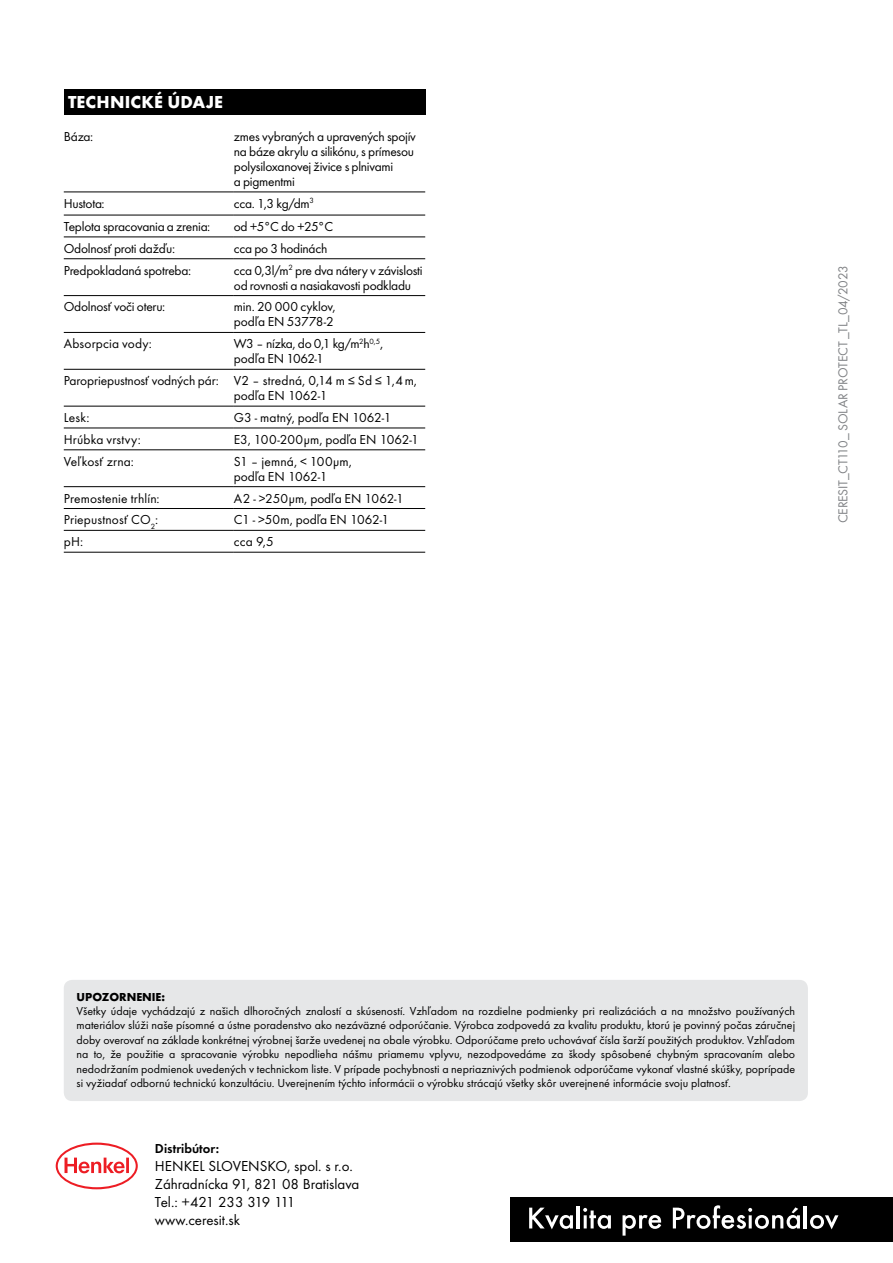
<style>
.page{position:relative;width:893px;height:1263px;background:#fff}
.page>*{position:absolute;margin:0;border:0;box-sizing:border-box;transform-origin:0 0}
.t1{font:700 18px "Futura TOT";letter-spacing:.01em;color:#fff}
.t2{font:15px/18px "Futura TOT";color:#000}
.t3{font:13.5px/15px "Futura TOT";letter-spacing:-.015em;color:#000}
.t4{font:13.5px/15px "Futura TOT";letter-spacing:.01em;color:#000}
.t5{font:13.5px "Futura TOT";letter-spacing:.015em;color:#000}
.t6{font:13.5px "Futura TOT";letter-spacing:-.02em;color:#808285}
.t7{font:600 13.5px "Futura TOT";color:#000}
.t8{font:12px/14.4px "Futura TOT";color:#000;text-align:justify}
.t9{font:700 12px "Futura TOT";color:#000}
</style>
<div class="page">
<div style="left:510px;top:1197px;width:383px;height:44px;background:#000"></div>
<svg style="left:529px;top:1207px;width:44px;height:22px"></svg>
<hr style="left:577px;top:1206px;width:3px;height:22px;background:#fff">
<svg style="left:583px;top:1208px;width:28px;height:21px"></svg>
<svg style="left:622px;top:1215px;width:39px;height:20px"></svg>
<svg style="left:673px;top:1205px;width:127px;height:24px"></svg>
<hr style="left:804px;top:1206px;width:3px;height:22px;background:#fff">
<svg style="left:810px;top:1215px;width:28px;height:14px"></svg>
<svg style="left:56px;top:1142px;width:82px;height:47px"></svg>
<div style="left:64px;top:980px;width:744px;height:121px;background:#e6e7e8;border-radius:9px"></div>
<div style="left:64px;top:89px;width:361px;height:26px;background:#000"></div>
<hr style="left:64px;top:192px;width:170px;height:1px;background:#000">
<hr style="left:234px;top:192px;width:191px;height:1px;background:#000">
<hr style="left:64px;top:215px;width:170px;height:1px;background:#000">
<hr style="left:234px;top:215px;width:191px;height:1px;background:#000">
<hr style="left:64px;top:237px;width:170px;height:1px;background:#000">
<hr style="left:234px;top:237px;width:191px;height:1px;background:#000">
<hr style="left:64px;top:258px;width:170px;height:1px;background:#000">
<hr style="left:234px;top:258px;width:191px;height:1px;background:#000">
<hr style="left:64px;top:295px;width:170px;height:1px;background:#000">
<hr style="left:234px;top:295px;width:191px;height:1px;background:#000">
<hr style="left:64px;top:332px;width:170px;height:1px;background:#000">
<hr style="left:234px;top:332px;width:191px;height:1px;background:#000">
<hr style="left:64px;top:369px;width:170px;height:1px;background:#000">
<hr style="left:234px;top:369px;width:191px;height:1px;background:#000">
<hr style="left:64px;top:406px;width:170px;height:1px;background:#000">
<hr style="left:234px;top:406px;width:191px;height:1px;background:#000">
<hr style="left:64px;top:428px;width:170px;height:1px;background:#000">
<hr style="left:234px;top:428px;width:191px;height:1px;background:#000">
<hr style="left:64px;top:449px;width:170px;height:1px;background:#000">
<hr style="left:234px;top:449px;width:191px;height:1px;background:#000">
<hr style="left:64px;top:486px;width:170px;height:1px;background:#000">
<hr style="left:234px;top:486px;width:191px;height:1px;background:#000">
<hr style="left:64px;top:508px;width:170px;height:1px;background:#000">
<hr style="left:234px;top:508px;width:191px;height:1px;background:#000">
<hr style="left:64px;top:530px;width:170px;height:1px;background:#000">
<hr style="left:234px;top:530px;width:191px;height:1px;background:#000">
<hr style="left:64px;top:552px;width:170px;height:1px;background:#000">
<hr style="left:234px;top:552px;width:191px;height:1px;background:#000">
<h1 class="t1" style="left:68px;top:91px;width:155px">TECHNICKÉ ÚDAJE</h1>
<p class="t3" style="left:64px;top:129px;width:31px">Báza:</p>
<p class="t3" style="left:234px;top:129px;width:184px">zmes vybraných a upravených spojív na báze akrylu a silikónu, s prímesou polysiloxanovej živice s plnivami<br>a pigmentmi</p>
<p class="t3" style="left:64px;top:196px;width:42px">Hustota:</p>
<p class="t3" style="left:234px;top:196px;width:82px">cca. 1,3 kg/dm<sup>3</sup></p>
<p class="t3" style="left:64px;top:219px;width:148px">Teplota spracovania a zrenia:</p>
<p class="t3" style="left:234px;top:219px;width:101px">od +5°C do +25°C</p>
<p class="t3" style="left:64px;top:241px;width:113px">Odolnosť proti dažďu:</p>
<p class="t3" style="left:234px;top:241px;width:95px">cca po 3 hodinách</p>
<p class="t3" style="left:64px;top:262px;width:129px">Predpokladaná spotreba:</p>
<p class="t3" style="left:234px;top:262px;width:190px">cca 0,3l/m<sup>2</sup> pre dva nátery v závislosti od rovnosti a nasiakavosti podkladu</p>
<p class="t3" style="left:64px;top:299px;width:103px">Odolnosť voči oteru:</p>
<p class="t3" style="left:234px;top:299px;width:103px">min. 20 000 cyklov, podľa EN 53778-2</p>
<p class="t5" style="left:64px;top:336px;width:90px">Absorpcia vody:</p>
<p class="t3" style="left:234px;top:336px;width:151px">W3 – nízka, do 0,1 kg/m<sup>2</sup>h<sup>0,5</sup>, podľa EN 1062-1</p>
<p class="t3" style="left:234px;top:373px;width:185px;text-indent:-170px">Paropriepustnosť vodných pár: V2 – stredná, 0,14 m ≤ Sd ≤ 1,4m, podľa EN 1062-1</p>
<p class="t3" style="left:64px;top:410px;width:27px">Lesk:</p>
<p class="t3" style="left:234px;top:410px;width:159px">G3 - matný, podľa EN 1062-1</p>
<p class="t5" style="left:64px;top:431px;width:78px">Hrúbka vrstvy:</p>
<p class="t3" style="left:234px;top:432px;width:187px">E3, 100-200μm, podľa EN 1062-1</p>
<p class="t5" style="left:64px;top:453px;width:72px">Veľkosť zrna:</p>
<p class="t4" style="left:234px;top:454px;width:120px">S1 – jemná, &lt; 100μm, podľa EN 1062-1</p>
<p class="t4" style="left:64px;top:490px;width:97px">Premostenie trhlín:</p>
<p class="t3" style="left:234px;top:490px;width:171px">A2 - &gt;250μm, podľa EN 1062-1</p>
<p class="t4" style="left:64px;top:512px;width:96px">Priepustnosť CO<sub>2</sub>:</p>
<p class="t3" style="left:234px;top:512px;width:157px">C1 - &gt;50m, podľa EN 1062-1</p>
<p class="t3" style="left:64px;top:534px;width:21px">pH:</p>
<p class="t3" style="left:234px;top:534px;width:42px">cca 9,5</p>
<p class="t6" style="left:835px;top:523px;width:259px;rotate:-90deg">CERESIT_CT110_ Solar protecT _TL_04/2023</p>
<p class="t9" style="left:77px;top:989px;width:90px">UPOZORNENIE:</p>
<p class="t8" style="left:77px;top:1004px;width:720px">Všetky údaje vychádzajú z našich dlhoročných znalostí a skúseností. Vzhľadom na rozdielne podmienky pri realizáciách a na množstvo používaných materiálov slúži naše písomné a ústne poradenstvo ako nezáväzné odporúčanie. Výrobca zodpovedá za kvalitu produktu, ktorú je povinný počas záručnej doby overovať na základe konkrétnej výrobnej šarže uvedenej na obale výrobku. Odporúčame preto uchovávať čísla šarží použitých produktov. Vzhľadom na to, že použitie a spracovanie výrobku nepodlieha nášmu priamemu vplyvu, nezodpovedáme za škody spôsobené chybným spracovaním alebo nedodržaním podmienok uvedených v technickom liste. V prípade pochybnosti a nepriaznivých podmienok odporúčame vykonať vlastné skúšky, poprípade si vyžiadať odbornú technickú konzultáciu. Uverejnením týchto informácii o výrobku strácajú všetky skôr uverejnené informácie svoju platnosť.</p>
<p class="t7" style="left:155px;top:1140px;width:66px">Distribútor:</p>
<p class="t2" style="left:155px;top:1156px;width:206px">HENKEL SLOVENSKO, spol. s r.o.<br>Záhradnícka 91, 821 08 Bratislava<br>Tel.: +421 233 319 111 www.ceresit.sk</p>
</div>
